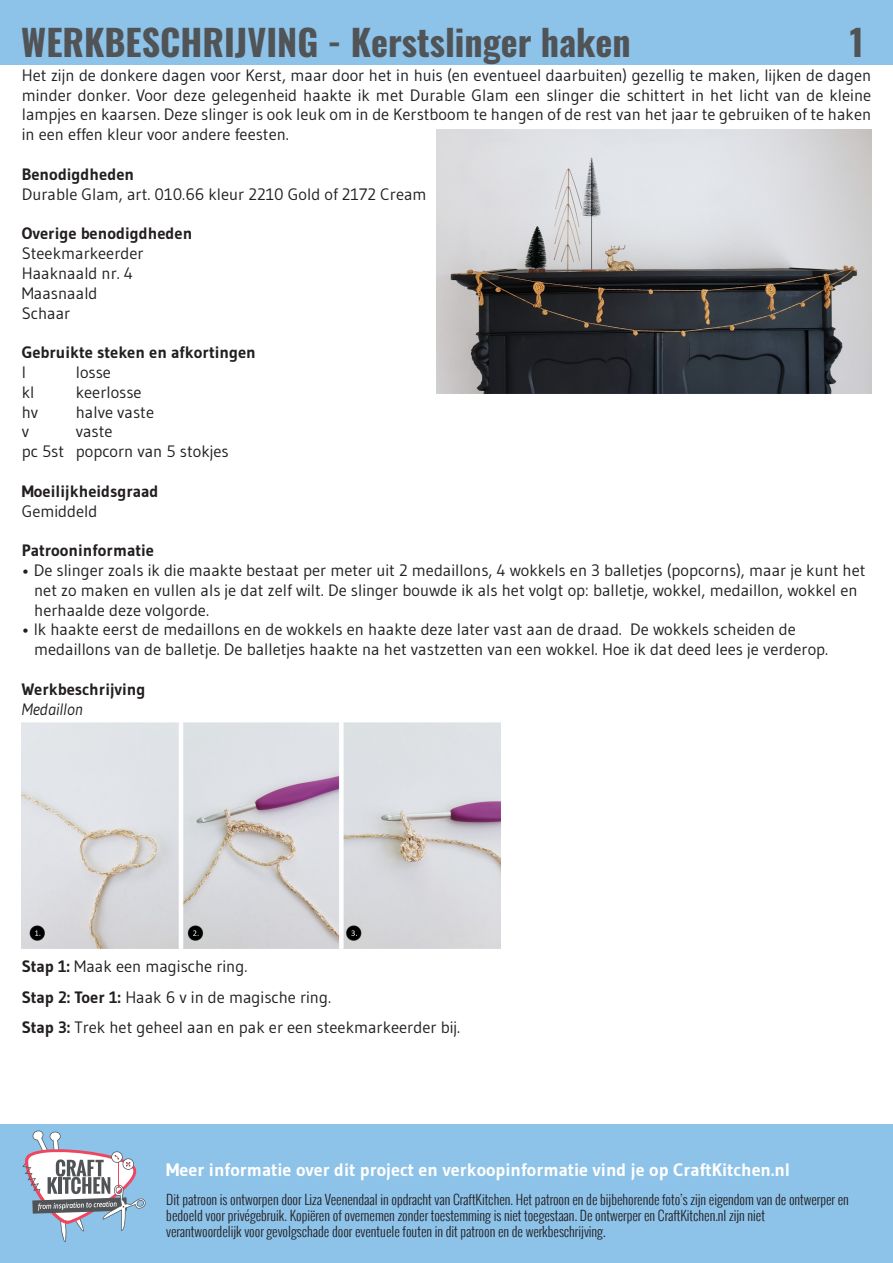
<style>
.page{position:relative;width:893px;height:1263px;background:#fff}
.page>*{position:absolute;margin:0;border:0;box-sizing:border-box;transform-origin:0 0}
.t1{font:700 36px "Oswald";color:#515456}
.t2{font:700 18px "Gudea";color:#fff}
.t3{font:16.5px/19.8px "Gudea";color:#231f20;text-align:justify}
.t4{font:700 16.5px "Gudea";color:#231f20}
.t5{font:italic 16.5px "Gudea";color:#231f20}
.t6{font:300 13.5px/16.2px "Oswald";color:#231f20}
.s1{font-weight:700}
</style>
<div class="page">
<div style="left:0;top:1125px;width:893px;height:138px;background:#8dc2e9"></div>
<div style="left:0;top:0;width:893px;height:64px;background:#8dc2e9"></div>
<svg style="left:22px;top:1130px;width:124px;height:112px"></svg>
<img style="left:22px;top:723px;width:479px;height:226px">
<img style="left:437px;top:130px;width:434px;height:263px">
<p class="t1" style="left:21px;top:23px;width:611px">WERKBESCHRIJVING - Kerstslinger haken</p>
<p class="t1" style="left:850px;top:23px;width:16px">1</p>
<p class="t3" style="left:22px;top:65px;width:851px">Het zijn de donkere dagen voor Kerst, maar door het in huis (en eventueel daarbuiten) gezellig te maken, lijken de dagen minder donker. Voor deze gelegenheid haakte ik met Durable Glam een slinger die schittert in het licht van de kleine lampjes en kaarsen. Deze slinger is ook leuk om in de Kerstboom te hangen of de rest van het jaar te gebruiken of te haken in een effen kleur voor andere feesten.</p>
<p class="t4" style="left:22px;top:164px;width:114px">Benodigdheden</p>
<p class="t3" style="left:22px;top:184px;width:406px">Durable Glam, art. 010.66 kleur 2210 Gold of 2172 Cream</p>
<p class="t4" style="left:22px;top:223px;width:172px">Overige benodigdheden</p>
<p class="t3" style="left:22px;top:243px;width:123px">Steekmarkeerder</p>
<p class="t3" style="left:22px;top:263px;width:113px">Haaknaald nr. 4</p>
<p class="t3" style="left:22px;top:283px;width:77px">Maasnaald</p>
<p class="t3" style="left:22px;top:303px;width:50px">Schaar</p>
<p class="t4" style="left:22px;top:342px;width:236px">Gebruikte steken en afkortingen</p>
<p class="t3" style="left:22px;top:362px;width:6px">l</p>
<p class="t3" style="left:76px;top:362px;width:37px">losse</p>
<p class="t3" style="left:22px;top:382px;width:14px">kl</p>
<p class="t3" style="left:76px;top:382px;width:67px">keerlosse</p>
<p class="t3" style="left:22px;top:402px;width:18px">hv</p>
<p class="t3" style="left:76px;top:402px;width:80px">halve vaste</p>
<p class="t3" style="left:22px;top:421px;width:9px">v</p>
<p class="t3" style="left:76px;top:421px;width:38px">vaste</p>
<p class="t3" style="left:22px;top:441px;width:208px">pc 5st popcorn van 5 stokjes</p>
<p class="t4" style="left:22px;top:481px;width:138px">Moeilijkheidsgraad</p>
<p class="t3" style="left:22px;top:501px;width:77px">Gemiddeld</p>
<p class="t4" style="left:22px;top:540px;width:134px">Patrooninformatie</p>
<p class="t3" style="left:22px;top:560px;width:845px">• De slinger zoals ik die maakte bestaat per meter uit 2 medaillons, 4 wokkels en 3 balletjes (popcorns), maar je kunt het</p>
<p class="t3" style="left:34px;top:580px;width:825px">net zo maken en vullen als je dat zelf wilt. De slinger bouwde ik als het volgt op: balletje, wokkel, medaillon, wokkel en</p>
<p class="t3" style="left:34px;top:600px;width:176px">herhaalde deze volgorde.</p>
<p class="t3" style="left:22px;top:619px;width:776px">• Ik haakte eerst de medaillons en de wokkels en haakte deze later vast aan de draad. De wokkels scheiden de</p>
<p class="t3" style="left:34px;top:639px;width:796px">medaillons van de balletje. De balletjes haakte na het vastzetten van een wokkel. Hoe ik dat deed lees je verderop.</p>
<p class="t4" style="left:22px;top:679px;width:125px">Werkbeschrijving</p>
<p class="t5" style="left:22px;top:698px;width:63px">Medaillon</p>
<p class="t3" style="left:22px;top:956px;width:227px"><span class="s1">Stap 1:</span> Maak een magische ring.</p>
<p class="t3" style="left:22px;top:987px;width:311px"><span class="s1">Stap 2: Toer 1:</span> Haak 6 v in de magische ring.</p>
<p class="t3" style="left:22px;top:1017px;width:440px"><span class="s1">Stap 3:</span> Trek het geheel aan en pak er een steekmarkeerder bij.</p>
<p class="t2" style="left:166px;top:1159px;width:626px">Meer informatie over dit project en verkoopinformatie vind je op CraftKitchen.nl</p>
<p class="t6" style="left:166px;top:1191px;width:684px">Dit patroon is ontworpen door Liza Veenendaal in opdracht van CraftKitchen. Het patroon en de bijbehorende foto’s zijn eigendom van de ontwerper en bedoeld voor privégebruik. Kopiëren of overnemen zonder toestemming is niet toegestaan. De ontwerper en CraftKitchen.nl zijn niet</p>
<p class="t6" style="left:166px;top:1223px;width:441px">verantwoordelijk voor gevolgschade door eventuele fouten in dit patroon en de werkbeschrijving.</p>
</div>
